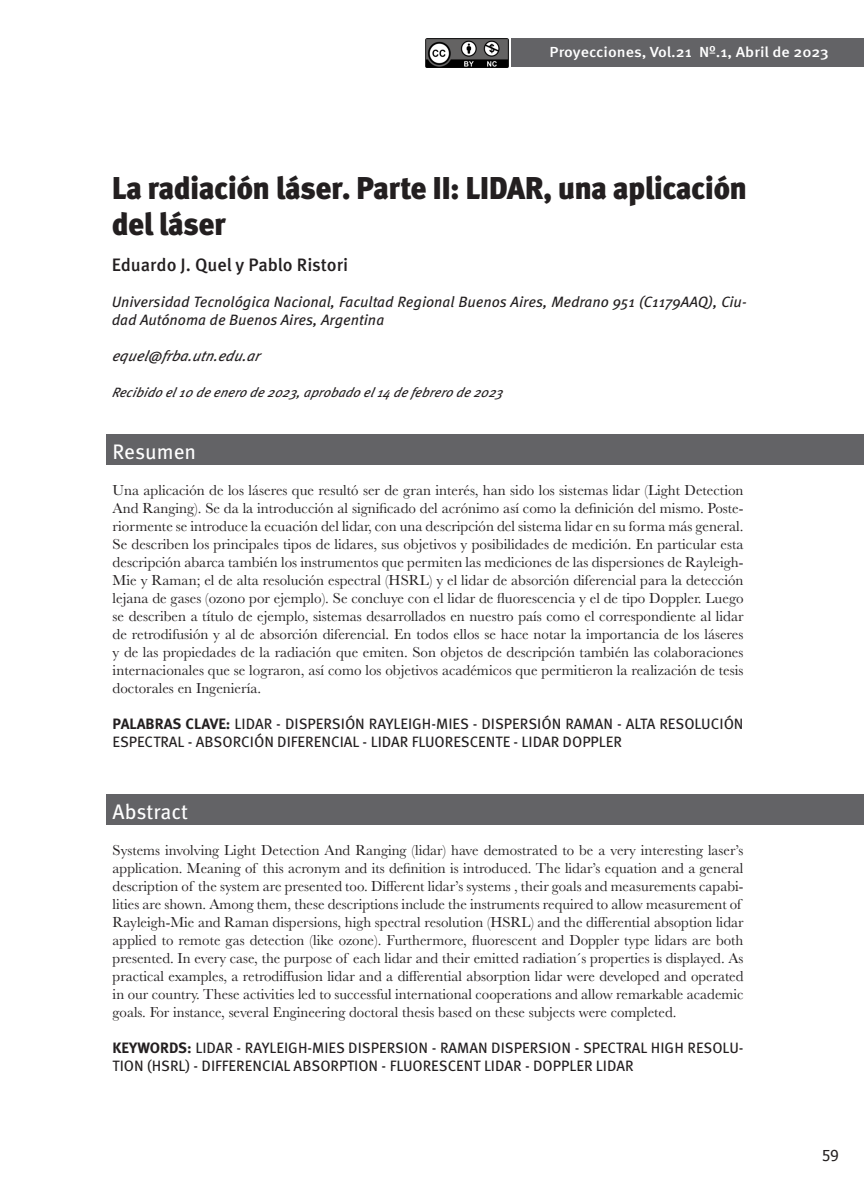
<style>
.page{position:relative;width:864px;height:1204px;background:#fff}
.page>*{position:absolute;margin:0;border:0;box-sizing:border-box;transform-origin:0 0}
.t1{font:900 31.5px/36px "Meta Pro";letter-spacing:-.02em;color:#231f20}
.tahoma_regular{font:21px "Meta Pro";color:#fff}
.t2{font:500 18px "Meta Pro";color:#231f20}
.tahoma_regular-2{font:15px/18px "Baskerville";color:#231f20;text-align:justify}
.tahoma_regular-3{font:15px/18px "Meta Pro";color:#231f20}
.t3{font:italic 15px/18px "Meta Pro";color:#231f20}
.t4{font:15px "Tahoma";color:#231f20}
.t5{font:500 14.55px "Meta Pro";letter-spacing:-.005em;color:#fff;scale:1.1 1}
.t6{font:italic 13.5px "Meta Pro";color:#231f20}
.s1{font-weight:700}
</style>
<div class="page">
<div style="left:511px;top:38px;width:352px;height:29px;background:#636366"></div>
<img style="left:425px;top:38px;width:83px;height:29px">
<div style="left:107px;top:794px;width:756px;height:30px;background:#636366"></div>
<div style="left:107px;top:434px;width:756px;height:30px;background:#636366"></div>
<p class="t5" style="left:549px;top:42px;width:255px">Proyecciones, Vol.21 Nº.1, Abril de 2023</p>
<p class="t1" style="left:112px;top:171px;width:636px">La radiación láser. Parte II: LIDAR, una aplicación del láser</p>
<p class="t2" style="left:112px;top:253px;width:238px">Eduardo J. Quel y Pablo Ristori</p>
<p class="t3" style="left:112px;top:293px;width:636px">Universidad Tecnológica Nacional, Facultad Regional Buenos Aires, Medrano 951 (C1179AAQ), Ciu&shy;dad Autónoma de Buenos Aires, Argentina</p>
<p class="t3" style="left:112px;top:347px;width:154px">equel@frba.utn.edu.ar</p>
<p class="t6" style="left:112px;top:384px;width:392px">Recibido el10 deenero de2023,aprobado el14 defebrero de2023</p>
<p class="tahoma_regular" style="left:113px;top:438px;width:85px">Resumen</p>
<p class="tahoma_regular-2" style="left:113px;top:481px;width:632px">Una aplicación de los láseres que resultó ser de gran interés, han sido los sistemas lidar (Light Detection And Ranging). Se da la introducción al significado del acrónimo así como la definición del mismo. Poste&shy;riormente se introduce la ecuación del lidar, con una descripción del sistema lidar en su forma más general.<br>Se describen los principales tipos de lidares, sus objetivos y posibilidades de medición. En particular esta descripción abarca también los instrumentos que permiten las mediciones de las dispersiones de Rayleigh-Mie y Raman; el de alta resolución espectral (HSRL) y el lidar de absorción diferencial para la detección lejana de gases (ozono por ejemplo). Se concluye con el lidar de fluorescencia y el de tipo Doppler. Luego se describen a título de ejemplo, sistemas desarrollados en nuestro país como el correspondiente al lidar de retrodifusión y al de absorción diferencial. En todos ellos se hace notar la importancia de los láseres y de las propiedades de la radiación que emiten. Son objetos de descripción también las colaboraciones internacionales que se lograron, así como los objetivos académicos que permitieron la realización de tesis doctorales en Ingeniería.</p>
<p class="tahoma_regular-3" style="left:113px;top:715px;width:632px"><span class="s1">PALABRAS CLAVE:</span> LIDAR - DISPERSIÓN RAYLEIGH-MIES - DISPERSIÓN RAMAN - ALTA RESOLUCIÓN<br>ESPECTRAL - ABSORCIÓN DIFERENCIAL - LIDAR FLUORESCENTE - LIDAR DOPPLER</p>
<p class="tahoma_regular" style="left:113px;top:798px;width:77px">Abstract</p>
<p class="tahoma_regular-2" style="left:113px;top:841px;width:632px;text-align:left">Systems involving Light Detection And Ranging (lidar) have demostrated to be a very interesting laser’s application. Meaning of this acronym and its definition is introduced. The lidar’s equation and a general description of the system are presented too. Different lidar’s systems , their goals and measurements capabi&shy;lities are shown. Among them, these descriptions include the instruments required to allow measurement of Rayleigh-Mie and Raman dispersions, high spectral resolution (HSRL) and the differential absoption lidar applied to remote gas detection (like ozone). Furthermore, fluorescent and Doppler type lidars are both presented. In every case, the purpose of each lidar and their emitted radiation´s properties is displayed. As practical examples, a retrodiffusion lidar and a differential absorption lidar were developed and operated in our country. These activities led to successful international cooperations and allow remarkable academic goals. For instance, several Engineering doctoral thesis based on these subjects were completed.</p>
<p class="tahoma_regular-3" style="left:113px;top:1039px;width:632px"><span class="s1">KEYWORDS:</span> LIDAR - RAYLEIGH-MIES DISPERSION - RAMAN DISPERSION - SPECTRAL HIGH RESOLU-<br>TION (HSRL) - DIFFERENCIAL ABSORPTION - FLUORESCENT LIDAR - DOPPLER LIDAR</p>
<p class="t4" style="left:822px;top:1145px;width:18px">59</p>
</div>
